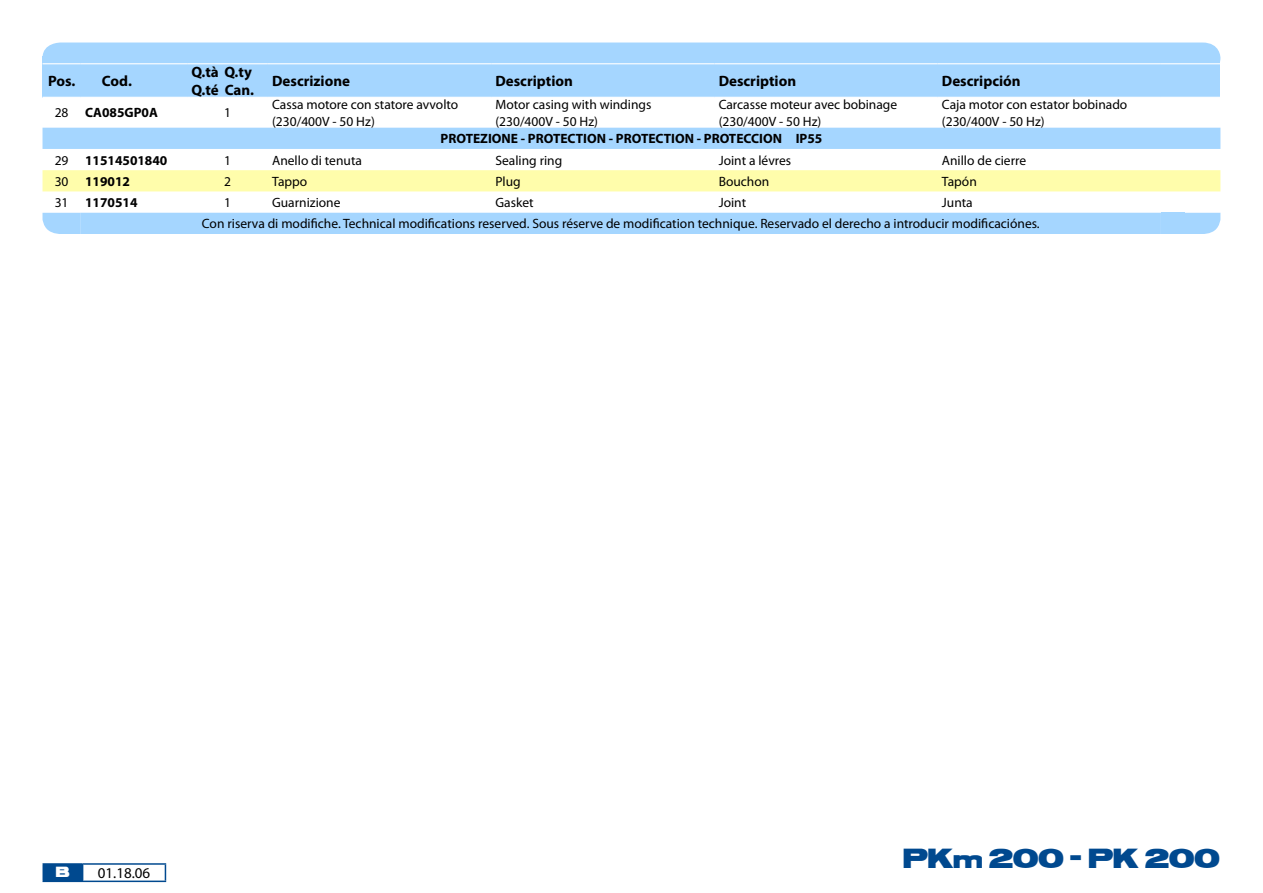
<style>
.page{position:relative;width:1263px;height:893px;background:#fff}
.page>*{position:absolute;margin:0;border:0;box-sizing:border-box;transform-origin:0 0}
.t1{font:22.5px "PEDROLLO";color:#00498f}
.t2{font:700 15px/18px "Myriad Pro";color:#000}
.t3{font:15px "Myriad Pro";color:#000}
.t4{font:13.5px/16.2px "Myriad Pro";color:#000}
.t5{font:700 13.5px "Myriad Pro";color:#000}
.t6{font:12px "PEDROLLO";color:#fff}
.s1{font-weight:400}
</style>
<div class="page">
<div style="left:43px;top:43px;width:1177px;height:14px;background:#a5d6ff"></div>
<div style="left:43px;top:57px;width:1177px;height:41px;background:#a5d6ff"></div>
<svg style="left:43px;top:127px;width:1177px;height:1px"></svg>
<svg style="left:43px;top:128px;width:1177px;height:106px"></svg>
<div style="left:43px;top:170px;width:1177px;height:21px;background:#fffdab"></div>
<hr style="left:43px;top:63px;width:38px;height:1px;background:#fff">
<hr style="left:81px;top:63px;width:106px;height:1px;background:#fff">
<hr style="left:187px;top:63px;width:81px;height:1px;background:#fff">
<hr style="left:1161px;top:63px;width:59px;height:1px;background:#fff">
<hr style="left:43px;top:97px;width:38px;height:1px;background:#fff">
<hr style="left:81px;top:97px;width:106px;height:1px;background:#fff">
<hr style="left:187px;top:97px;width:81px;height:1px;background:#fff">
<hr style="left:1161px;top:97px;width:59px;height:1px;background:#fff">
<hr style="left:268px;top:63px;width:223px;height:1px;background:#fff">
<hr style="left:268px;top:97px;width:223px;height:1px;background:#fff">
<hr style="left:491px;top:63px;width:223px;height:1px;background:#fff">
<hr style="left:491px;top:97px;width:223px;height:1px;background:#fff">
<hr style="left:714px;top:63px;width:224px;height:1px;background:#fff">
<hr style="left:714px;top:97px;width:224px;height:1px;background:#fff">
<hr style="left:938px;top:63px;width:223px;height:1px;background:#fff">
<hr style="left:938px;top:97px;width:223px;height:1px;background:#fff">
<svg style="left:43px;top:213px;width:38px;height:21px"></svg>
<svg style="left:1184px;top:213px;width:36px;height:21px"></svg>
<div style="left:1161px;top:213px;width:23px;height:21px;background:#a5d6ff"></div>
<div style="left:43px;top:864px;width:40px;height:17px;background:#00498f"></div>
<hr style="left:83px;top:863px;width:83px;height:2px;background:#00498f">
<svg style="left:165px;top:865px;width:1px;height:16px"></svg>
<hr style="left:83px;top:881px;width:83px;height:1px;background:#00498f">
<hr style="left:43px;top:863px;width:40px;height:2px;background:#00498f">
<hr style="left:43px;top:881px;width:40px;height:1px;background:#00498f">
<p class="t2" style="left:48px;top:72px;width:29px">Pos.</p>
<p class="t2" style="left:102px;top:72px;width:32px">Cod.</p>
<p class="t2" style="left:191px;top:63px;width:64px">Q.tà Q.ty<br>Q.té Can.</p>
<p class="t2" style="left:272px;top:72px;width:79px">Descrizione</p>
<p class="t2" style="left:495px;top:72px;width:79px">Description</p>
<p class="t2" style="left:719px;top:72px;width:79px">Description</p>
<p class="t2" style="left:942px;top:72px;width:80px">Descripción</p>
<p class="t5" style="left:55px;top:104px;width:105px"><span class="s1">28</span> CA085GP0A</p>
<p class="t4" style="left:224px;top:105px;width:8px">1</p>
<p class="t4" style="left:272px;top:97px;width:188px">Cassa motore con statore avvolto (230/400V - 50 Hz)</p>
<p class="t4" style="left:495px;top:97px;width:158px">Motor casing with windings (230/400V - 50 Hz)</p>
<p class="t4" style="left:719px;top:97px;width:180px">Carcasse moteur avec bobinage (230/400V - 50 Hz)</p>
<p class="t4" style="left:942px;top:97px;width:187px">Caja motor con estator bobinado (230/400V - 50 Hz)</p>
<p class="t5" style="left:441px;top:130px;width:383px">PROTEZIONE - PROTECTION - PROTECTION - PROTECCION IP55</p>
<p class="t5" style="left:55px;top:151px;width:114px"><span class="s1">29</span> 11514501840</p>
<p class="t4" style="left:224px;top:152px;width:8px">1</p>
<p class="t4" style="left:272px;top:152px;width:91px">Anello di tenuta</p>
<p class="t4" style="left:495px;top:152px;width:68px">Sealing ring</p>
<p class="t4" style="left:719px;top:152px;width:74px">Joint a lévres</p>
<p class="t4" style="left:942px;top:152px;width:86px">Anillo de cierre</p>
<p class="t5" style="left:55px;top:173px;width:77px"><span class="s1">30</span> 119012</p>
<p class="t4" style="left:224px;top:173px;width:8px">2</p>
<p class="t4" style="left:272px;top:173px;width:37px">Tappo</p>
<p class="t4" style="left:495px;top:173px;width:27px">Plug</p>
<p class="t4" style="left:719px;top:173px;width:52px">Bouchon</p>
<p class="t4" style="left:942px;top:173px;width:36px">Tapón</p>
<p class="t5" style="left:55px;top:194px;width:84px"><span class="s1">31</span> 1170514</p>
<p class="t4" style="left:224px;top:194px;width:8px">1</p>
<p class="t4" style="left:272px;top:194px;width:70px">Guarnizione</p>
<p class="t4" style="left:495px;top:194px;width:40px">Gasket</p>
<p class="t4" style="left:719px;top:194px;width:29px">Joint</p>
<p class="t4" style="left:202px;top:192px;width:839px;line-height:21.3px;text-indent:740px">Junta<br>Con riserva di modifiche. Technical modifications reserved. Sous réserve de modification technique. Reservado el derecho a introducir modificaciónes.</p>
<p class="t6" style="left:56px;top:866px;width:15px">B</p>
<p class="t3" style="left:98px;top:864px;width:54px">01.18.06</p>
<h1 class="t1" style="left:904px;top:847px;width:318px">PKm 200 - PK 200</h1>
</div>
